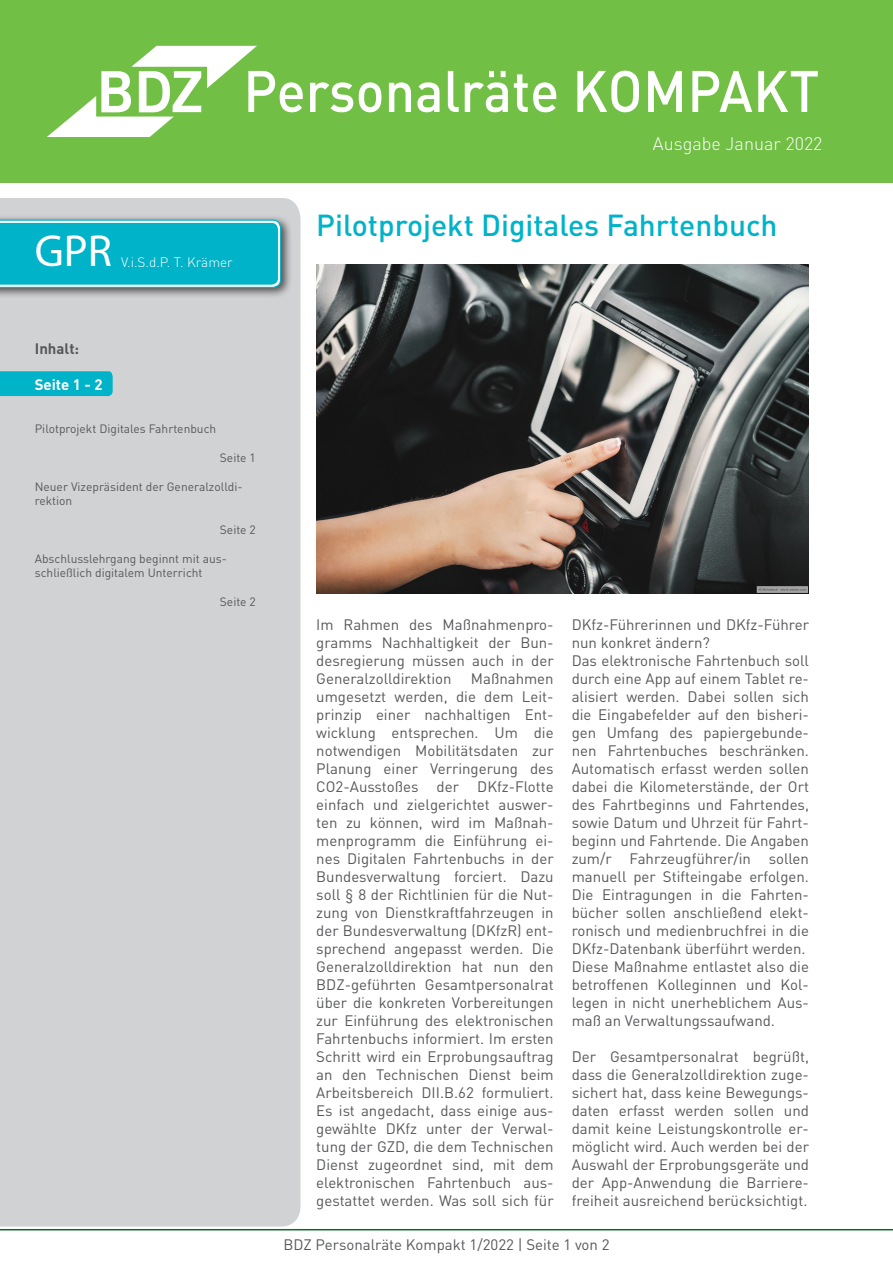
<style>
.page{position:relative;width:893px;height:1263px;background:#fff}
.page>*{position:absolute;margin:0;border:0;box-sizing:border-box;transform-origin:0 0}
.t1{font:45px "Myriad Pro";color:#fff}
.t2{font:500 30px "DIN Pro";color:#00b3c8}
.t3{font:300 18px "DIN Pro";color:#fff}
.t4{font:15px/18px "DIN Pro";color:#57585a;text-align:justify}
.t5{font:700 15px "DIN Pro";color:#fff}
.t6{font:700 15px "DIN Pro";color:#57585a}
.t7{font:300 13.5px "DIN Pro";color:#fff}
.t8{font:12px/14.4px "DIN Pro";color:#57585a}
</style>
<div class="page">
<hr style="left:0;top:1229px;width:893px;height:1px;background:#086c28">
<div style="left:0;top:0;width:893px;height:183px;background:#71bf44"></div>
<div style="left:0;top:198px;width:301px;height:1028px;background:#d1d2d4"></div>
<svg style="left:47px;top:46px;width:771px;height:91px"></svg>
<div style="left:0;top:214px;width:292px;height:85px;background:#231f20;opacity:.75"></div>
<svg style="left:0;top:219px;width:282px;height:70px"></svg>
<div style="left:0;top:371px;width:113px;height:25px;background:#00b3c8"></div>
<img style="left:316px;top:265px;width:493px;height:328px">
<p class="t1" style="left:35px;top:223px;width:79px">GPR</p>
<p class="t7" style="left:121px;top:253px;width:113px">V.i.S.d.P. T. Krämer</p>
<p class="t3" style="left:653px;top:131px;width:171px">Ausgabe Januar 2022</p>
<p class="t2" style="left:316px;top:205px;width:463px">Pilotprojekt Digitales Fahrtenbuch</p>
<p class="t6" style="left:35px;top:338px;width:46px">Inhalt:</p>
<p class="t5" style="left:35px;top:374px;width:69px">Seite 1 - 2</p>
<p class="t8" style="left:35px;top:421px;width:183px">Pilotprojekt Digitales Fahrtenbuch</p>
<p class="t8" style="left:220px;top:450px;width:37px">Seite 1</p>
<p class="t8" style="left:35px;top:479px;width:209px">Neuer Vizepräsident der Generalzolldi&shy;rektion</p>
<p class="t8" style="left:220px;top:522px;width:37px">Seite 2</p>
<p class="t8" style="left:35px;top:551px;width:194px">Abschlusslehrgang beginnt mit aus&shy;schließlich digitalem Unterricht</p>
<p class="t8" style="left:220px;top:594px;width:37px">Seite 2</p>
<p class="t4" style="left:316px;top:615px;width:239px">Im Rahmen des Maßnahmenpro&shy;gramms Nachhaltigkeit der Bun&shy;desregierung müssen auch in der Generalzolldirektion</p>
<p class="t4" style="left:316px;top:669px;width:239px;text-indent:155px">Maßnahmen umgesetzt werden, die dem Leit&shy;prinzip einer nachhaltigen Ent&shy;wicklung entsprechen. Um die notwendigen Mobilitätsdaten zur Planung einer Verringerung des CO2-Ausstoßes der DKfz-Flotte einfach und zielgerichtet auswer&shy;ten zu können, wird im Maßnah&shy;menprogramm die Einführung ei&shy;nes Digitalen Fahrtenbuchs in der Bundesverwaltung forciert. Dazu soll § 8 der Richtlinien für die Nut&shy;zung von Dienstkraftfahrzeugen in der Bundesverwaltung (DKfzR) ent&shy;sprechend angepasst werden. Die Generalzolldirektion hat nun den BDZ-geführten Gesamtpersonalrat über die konkreten Vorbereitungen zur Einführung des elektronischen Fahrtenbuchs informiert. Im ersten Schritt wird ein Erprobungsauftrag an den Technischen Dienst beim Arbeitsbereich DII.B.62 formuliert.<br>Es ist angedacht, dass einige aus&shy;gewählte DKfz unter der Verwal&shy;tung der GZD, die dem Technischen Dienst zugeordnet sind, mit dem elektronischen Fahrtenbuch aus&shy;gestattet werden. Was soll sich für</p>
<p class="t4" style="left:572px;top:615px;width:239px">DKfz-Führerinnen und DKfz-Führer nun konkret ändern?</p>
<p class="t4" style="left:572px;top:651px;width:239px">Das elektronische Fahrtenbuch soll durch eine App auf einem Tablet re&shy;alisiert werden. Dabei sollen sich die Eingabefelder auf den bisheri&shy;gen Umfang des papiergebunde&shy;nen Fahrtenbuches beschränken.<br>Automatisch erfasst werden sollen dabei die Kilometerstände, der Ort des Fahrtbeginns und Fahrtendes, sowie Datum und Uhrzeit für Fahrt&shy;beginn und Fahrtende. Die Angaben zum/r Fahrzeugführer/in sollen manuell per Stifteingabe erfolgen.<br>Die Eintragungen in die Fahrten&shy;bücher sollen anschließend elekt&shy;ronisch und medienbruchfrei in die DKfz-Datenbank überführt werden.</p>
<p class="t4" style="left:572px;top:957px;width:239px">Diese Maßnahme entlastet also die betroffenen Kolleginnen und Kol&shy;legen in nicht unerheblichem Aus&shy;maß an Verwaltungssaufwand.</p>
<p class="t4" style="left:572px;top:1047px;width:239px">Der Gesamtpersonalrat begrüßt, dass die Generalzolldirektion zuge&shy;sichert hat, dass keine Bewegungs&shy;daten erfasst werden sollen und damit keine Leistungskontrolle er&shy;möglicht wird. Auch werden bei der Auswahl der Erprobungsgeräte und der App-Anwendung die Barriere&shy;freiheit ausreichend berücksichtigt.</p>
<p class="t4" style="left:283px;top:1235px;width:328px">BDZ Personalräte Kompakt 1/2022 | Seite 1 von 2</p>
</div>
